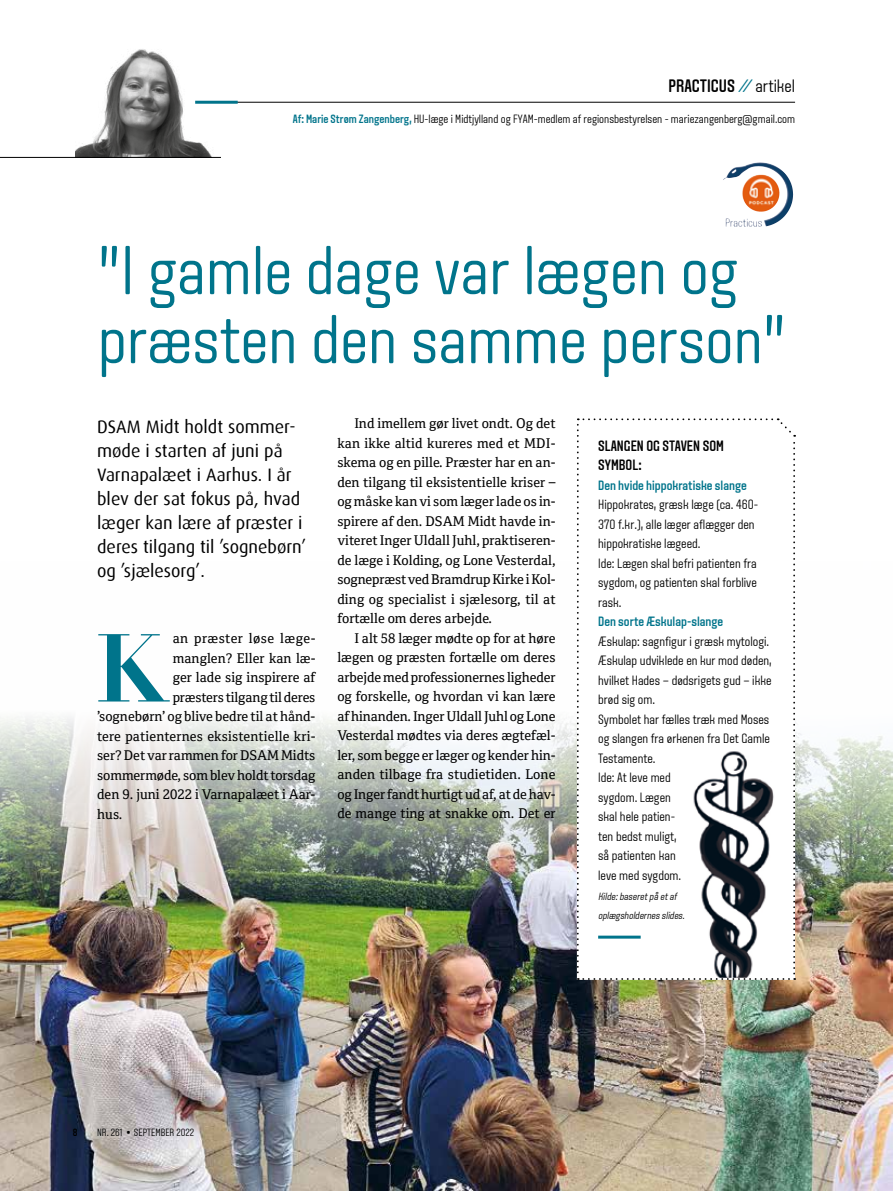
<style>
.page{position:relative;width:893px;height:1191px;background:#fff}
.page>*{position:absolute;margin:0;border:0;box-sizing:border-box;transform-origin:0 0}
.t1{font:700 94.65px "Didot";color:#00748b}
.t2{font:300 69px/69px "Aveny T";color:#00748b}
.t3{font:18px/24px "Dax";color:#000}
.t4{font:500 18px "Aveny T";color:#000}
.t5{font:500 15px/19.5px "Aveny T";color:#000}
.t6{font:13.5px/19.5px "Cordale";color:#000;text-align:justify}
.t7{font:300 13.5px/19.5px "Aveny T";color:#000}
.t8{font:500 13.5px "Aveny T";color:#00748b}
.t9{font:13.5px "Cordale";letter-spacing:.03em;color:#000}
.t10{font:300 12px "Aveny T";color:#000}
.t11{font:italic 300 10.5px/19.5px "Aveny T";color:#000}
.t12{font:300 10.5px "Aveny T";color:#000}
.t13{font:500 10.5px "Aveny T";color:#000}
.s1{color:#00748b}
.s2{font-weight:300}
.s3{font-weight:500;color:#00748b}
.s4{font-weight:500}
</style>
<div class="page">
<img style="left:0;top:717px;width:893px;height:474px">
<img style="left:75px;top:49px;width:149px;height:108px">
<img style="left:727px;top:162px;width:32px;height:14px">
<hr style="left:0;top:157px;width:221px;height:1px;background:#000">
<hr style="left:202px;top:102px;width:593px;height:1px;background:#000">
<hr style="left:195px;top:101px;width:43px;height:3px;background:#00748b">
<svg style="left:577px;top:418px;width:218px;height:562px"></svg>
<hr style="left:598px;top:935px;width:43px;height:3px;background:#00748b">
<img style="left:686px;top:747px;width:97px;height:230px">
<h3 class="t4" style="left:668px;top:75px;width:128px">PRACTICUS <span class="s1">⁄⁄</span> <span class="s2">artikel</span></h3>
<p class="t10" style="left:293px;top:112px;width:504px"><span class="s3">Af: Marie Strøm Zangenberg,</span> HU-læge i Midtjylland og FYAM-medlem af regionsbestyrelsen - mariezangenberg@gmail.com</p>
<h2 class="t2" style="left:98px;top:237px;width:690px">”I gamle dage var lægen og præsten den samme person”</h2>
<h3 class="t3" style="left:97px;top:415px;width:211px">DSAM Midt holdt sommer&shy;møde i starten af juni på<br>Varnapalæet i Aarhus. I år blev der sat fokus på, hvad læger kan lære af præster i deres tilgang til ’sognebørn’ og ’sjælesorg’.</h3>
<h1 class="t1" style="left:94px;top:608px;width:75px">K</h1>
<p class="t9" style="left:173px;top:630px;width:144px">an præster løse læge-</p>
<p class="t6" style="left:173px;top:648px;width:144px">manglen? Eller kan læ-</p>
<p class="t6" style="left:173px;top:667px;width:144px">ger lade sig inspirere af</p>
<p class="t6" style="left:173px;top:687px;width:144px">præsters tilgang til deres</p>
<p class="t6" style="left:97px;top:706px;width:220px">’sognebørn’ og blive bedre til at hånd-</p>
<p class="t6" style="left:97px;top:726px;width:220px">tere patienternes eksistentielle kri-</p>
<p class="t6" style="left:97px;top:745px;width:220px">ser? Det var rammen for DSAM Midts</p>
<p class="t6" style="left:97px;top:765px;width:220px">sommermøde, som blev holdt torsdag</p>
<p class="t6" style="left:97px;top:784px;width:220px">den 9. juni 2022 i Varnapalæet i Aar-</p>
<p class="t6" style="left:97px;top:804px;width:27px">hus.</p>
<p class="t6" style="left:337px;top:414px;width:220px;text-indent:17px">Ind imellem gør livet ondt. Og det kan ikke altid kureres med et MDI&shy;skema og en pille. Præster har en an&shy;den tilgang til eksistentielle kriser – og måske kan vi som læger lade os in&shy;spirere af den. DSAM Midt havde in&shy;viteret Inger Uldall Juhl, praktiseren&shy;de læge i Kolding, og Lone Vesterdal, sognepræst ved Bramdrup Kirke i Kol&shy;ding og specialist i sjælesorg, til at fortælle om deres arbejde.</p>
<p class="t6" style="left:337px;top:628px;width:220px;text-indent:17px">I alt 58 læger mødte op for at høre lægen og præsten fortælle om deres arbejde med professionernes ligheder og forskelle, og hvordan vi kan lære af hinanden. Inger Uldall Juhl og Lone Vesterdal mødtes via deres ægtefæl&shy;ler, som begge er læger og kender hin&shy;anden tilbage fra studietiden. Lone og Inger fandt hurtigt ud af, at de hav&shy;de mange ting at snakke om. Det er</p>
<p class="t5" style="left:598px;top:436px;width:127px">SLANGEN OG STAVEN SOM<br>SYMBOL:</p>
<p class="t8" style="left:598px;top:478px;width:150px">Den hvide hippokratiske slange</p>
<p class="t7" style="left:598px;top:495px;width:162px">Hippokrates, græsk læge (ca. 460-<br>370 f.kr.), alle læger aflægger den hippokratiske lægeed.<br>Ide: Lægen skal befri patienten fra sygdom, og patienten skal forblive rask.</p>
<p class="t8" style="left:598px;top:614px;width:127px">Den sorte Æskulap-slange</p>
<p class="t7" style="left:598px;top:631px;width:175px">Æskulap: sagnfigur i græsk mytologi.<br>Æskulap udviklede en kur mod døden, hvilket Hades – dødsrigets gud – ikke brød sig om.<br>Symbolet har fælles træk med Moses og slangen fra ørkenen fra Det Gamle<br>Testamente.<br>Ide: At leve med<br>sygdom. Lægen<br>skal hele patien-<br>ten bedst muligt,<br>så patienten kan<br>leve med sygdom.</p>
<p class="t11" style="left:598px;top:886px;width:90px">Kilde:baseretpå etaf oplægsholdernes slides.</p>
<p class="t13" style="left:73px;top:1126px;width:6px">8</p>
<p class="t12" style="left:97px;top:1126px;width:99px">NR. 261 <span class="s4">•</span> SEPTEMBER 2022</p>
</div>
